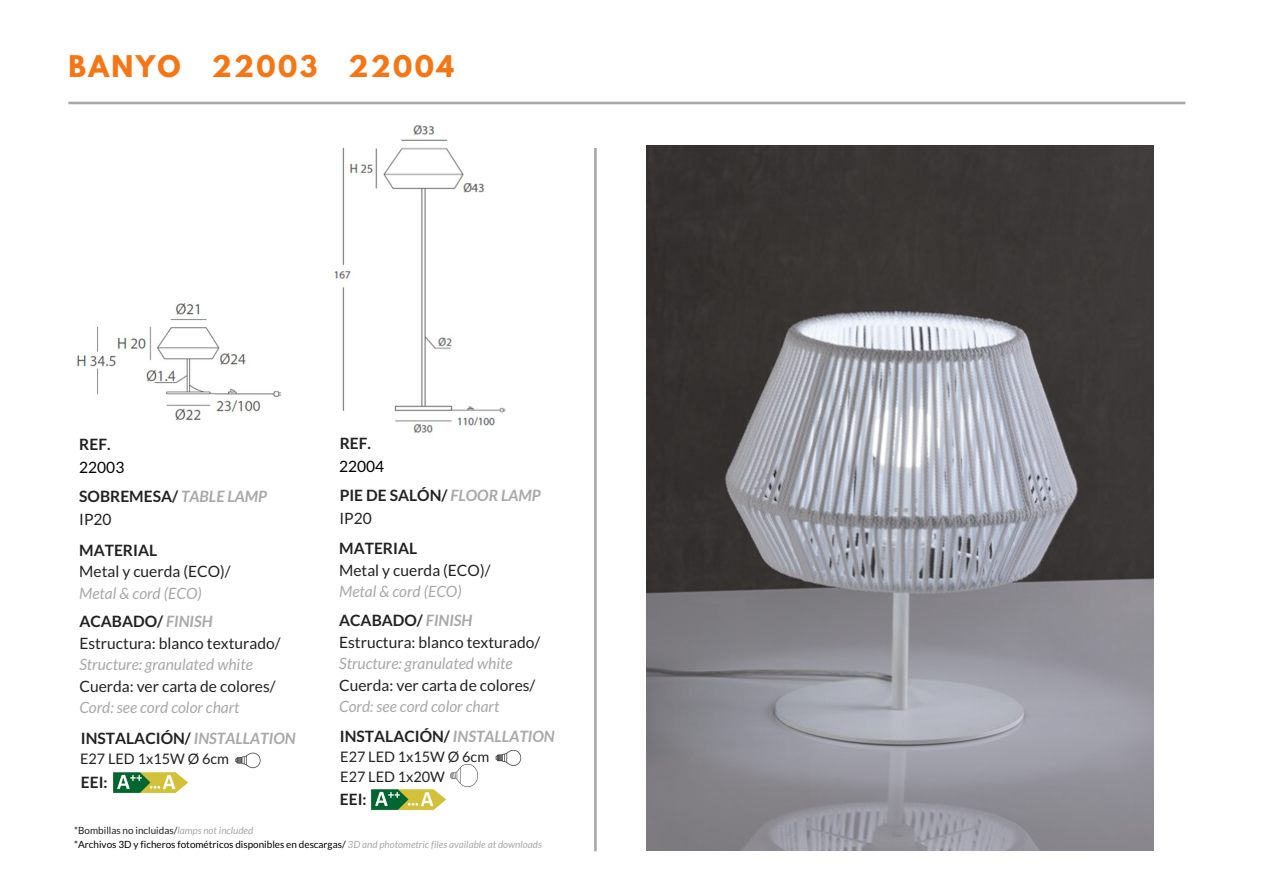
<style>
.page{position:relative;width:1263px;height:894px;background:#fff}
.page>*{position:absolute;margin:0;border:0;box-sizing:border-box;transform-origin:0 0}
.t1{font:700 26.4px "League Spartan";letter-spacing:.09em;color:#f57615}
.t2{font:italic 15.6px/28.3px "Lato";color:#a8a8a8}
.t3{font:15.6px "Lato";color:#222}
.t4{font:700 15.6px/29.2px "Lato";color:#222}
.t5{font:14.55px/20.2px "Lato";color:#222}
.t6{font:italic 9.9px/13.5px "Lato";color:#a8a8a8}
.s1{font-weight:400;color:#000}
.s2{font-style:italic;color:#a8a8a8}
.s3{font-weight:700;font-style:normal;color:#222}
.s4{font-weight:700}
.s5{font-style:normal;color:#222}
.s6{font-style:normal;color:#000}
</style>
<div class="page">
<svg style="left:594px;top:148px;width:3px;height:703px"></svg>
<hr style="left:68px;top:102px;width:1117px;height:2px;background:#a8a8a8">
<img style="left:334px;top:124px;width:172px;height:312px">
<img style="left:371px;top:789px;width:76px;height:20px">
<img style="left:495px;top:750px;width:27px;height:15px">
<img style="left:451px;top:764px;width:27px;height:21px">
<img style="left:113px;top:772px;width:76px;height:20px">
<img style="left:235px;top:752px;width:26px;height:16px">
<img style="left:74px;top:302px;width:208px;height:119px">
<img style="left:647px;top:145px;width:507px;height:705px">
<h1 class="t1" style="left:68px;top:53px;width:387px">BANYO 22003 22004</h1>
<p class="t4" style="left:79px;top:429px;width:33px">REF.</p>
<p class="t4" style="left:79px;top:452px;width:190px"><span class="s1">22003<br></span>SOBREMESA/ <span class="s2">TABLE LAMP</span></p>
<p class="t3" style="left:79px;top:510px;width:34px">IP20</p>
<p class="t4" style="left:79px;top:535px;width:79px">MATERIAL</p>
<p class="t3" style="left:79px;top:562px;width:153px">Metal y cuerda (ECO)/</p>
<p class="t2" style="left:79px;top:578px;width:135px">Metal &amp; cord (ECO)<br><span class="s3">ACABADO/</span> <span class="s4">FINISH</span></p>
<p class="t3" style="left:79px;top:633px;width:203px">Estructura: blanco texturado/</p>
<p class="t2" style="left:79px;top:649px;width:175px">Structure: granulated white</p>
<p class="t3" style="left:79px;top:676px;width:198px">Cuerda: ver carta de colores/</p>
<p class="t2" style="left:79px;top:692px;width:162px">Cord: see cord color chart</p>
<p class="t4" style="left:81px;top:722px;width:216px">INSTALACIÓN/ <span class="s2">INSTALLATION</span></p>
<p class="t5" style="left:80px;top:748px;width:151px">E27 LED 1x15W Ø 6cm</p>
<p class="t4" style="left:81px;top:767px;width:28px">EEI:</p>
<p class="t4" style="left:340px;top:428px;width:33px">REF.</p>
<p class="t4" style="left:339px;top:451px;width:203px"><span class="s1">22004<br></span>PIE DE SALÓN/ <span class="s2">FLOOR LAMP</span></p>
<p class="t3" style="left:339px;top:508px;width:34px">IP20</p>
<p class="t4" style="left:339px;top:533px;width:79px">MATERIAL</p>
<p class="t3" style="left:339px;top:560px;width:153px">Metal y cuerda (ECO)/</p>
<p class="t2" style="left:339px;top:577px;width:135px">Metal &amp; cord (ECO)<br><span class="s3">ACABADO/</span> <span class="s4">FINISH</span></p>
<p class="t3" style="left:339px;top:632px;width:203px">Estructura: blanco texturado/</p>
<p class="t2" style="left:339px;top:648px;width:175px">Structure: granulated white</p>
<p class="t3" style="left:339px;top:675px;width:198px">Cuerda: ver carta de colores/</p>
<p class="t2" style="left:339px;top:691px;width:217px;line-height:29.5px">Cord: see cord color chart<br><span class="s3">INSTALACIÓN/</span> <span class="s4">INSTALLATION</span></p>
<p class="t5" style="left:340px;top:746px;width:151px">E27 LED 1x15W Ø 6cm<br>E27 LED 1x20W</p>
<p class="t4" style="left:340px;top:783px;width:28px">EEI:</p>
<p class="t6" style="left:74px;top:823px;width:469px"><span class="s5">*Bombillas no incluidas/</span>lamps not included<br><span class="s6">*Archivos 3D y ficheros fotométricos disponibles en descargas/</span> 3D and photometric files available at downloads</p>
</div>
